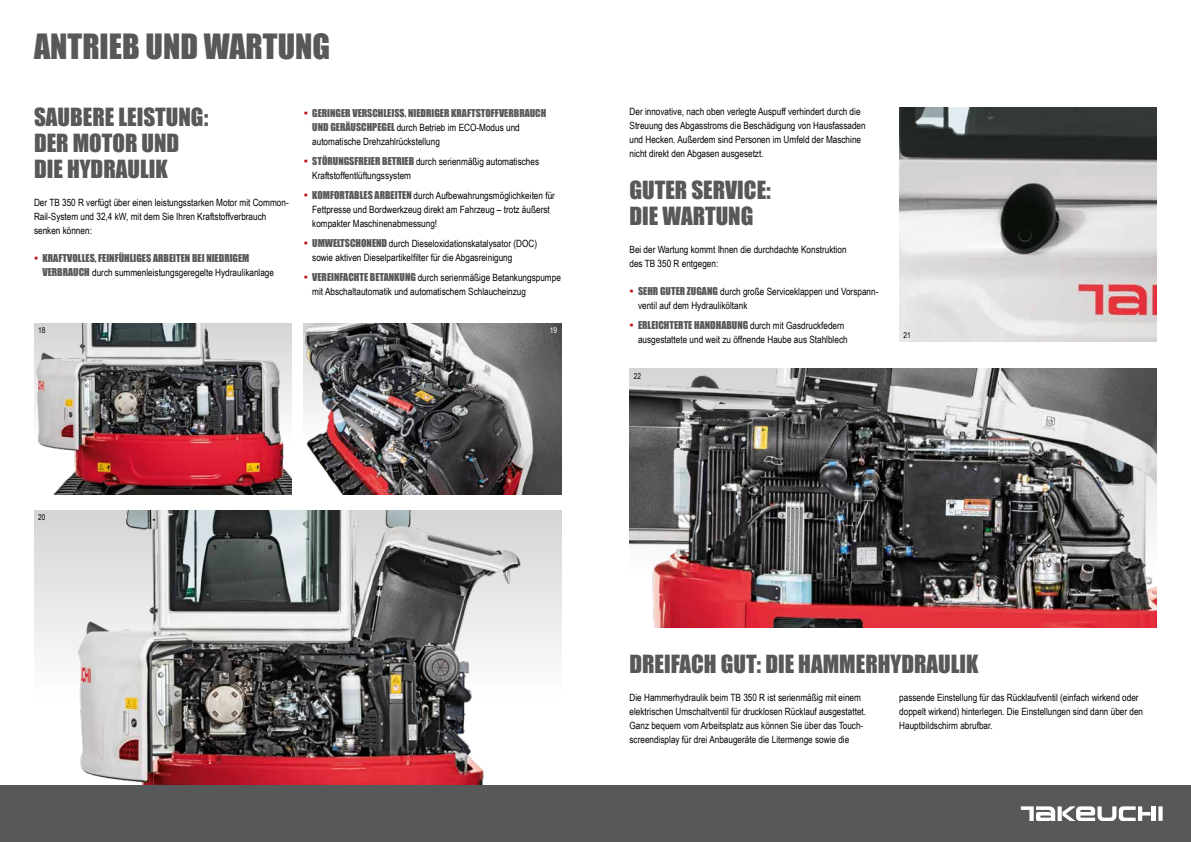
<style>
.page{position:relative;width:1191px;height:842px;background:#fff}
.page>*{position:absolute;margin:0;border:0;box-sizing:border-box;transform-origin:0 0}
.t1{font:32px "Impact";color:#565859}
.t2{font:23px/26px "Impact";color:#565859}
.t3{font:10px/14px "Arial Narrow";color:#000}
.t4{font:10px "Impact";color:#565859}
.t5{font:8px "Arial Narrow";color:#000}
.t6{font:8px "Arial Narrow";color:#fff}
.s1{font-size:12px;color:#b70e0c}
.s2{font-family:"Impact";color:#565859}
.s3{font-family:"Impact";font-size:12px;color:#b70e0c}
.s4{font-family:"Arial Narrow";color:#000}
</style>
<div class="page">
<img style="left:629px;top:369px;width:528px;height:258px">
<img style="left:899px;top:108px;width:258px;height:234px">
<img style="left:34px;top:510px;width:522px;height:275px">
<div style="left:34px;top:323px;width:258px;height:189px;background:linear-gradient(to right,#fff,#fff)"></div>
<div style="left:0;top:785px;width:1191px;height:57px;background:#565859"></div>
<svg style="left:1158px;top:806px;width:4px;height:15px"></svg>
<hr style="left:1151px;top:806px;width:4px;height:15px;background:#fff">
<svg style="left:1057px;top:806px;width:4px;height:15px"></svg>
<svg style="left:1062px;top:806px;width:88px;height:15px"></svg>
<svg style="left:1020px;top:806px;width:35px;height:15px"></svg>
<img style="left:34px;top:323px;width:258px;height:172px">
<img style="left:304px;top:323px;width:257px;height:172px">
<h1 class="t1" style="left:34px;top:22px;width:298px">ANTRIEB UND WARTUNG</h1>
<h2 class="t2" style="left:34px;top:103px;width:176px">SAUBERE LEISTUNG:<br>DER MOTOR UND<br>DIE HYDRAULIK</h2>
<p class="t3" style="left:34px;top:195px;width:256px">Der TB 350 R verfügt über einen leistungsstarken Motor mit Common-<br>Rail-System und 32,4 kW, mit dem Sie Ihren Kraftstoffverbrauch senken können:</p>
<p class="t4" style="left:34px;top:250px;width:217px"><span class="s1">▪</span> KRAFTVOLLES, FEINFÜHLIGES ARBEITEN BEI NIEDRIGEM</p>
<p class="t3" style="left:43px;top:265px;width:233px"><span class="s2">VERBRAUCH</span> durch summenleistungsgeregelte Hydraulikanlage</p>
<p class="t4" style="left:304px;top:106px;width:244px"><span class="s1">▪</span> GERINGER VERSCHLEISS, NIEDRIGER KRAFTSTOFFVERBRAUCH</p>
<p class="t3" style="left:312px;top:120px;width:209px"><span class="s2">UND GERÄUSCHPEGEL</span> durch Betrieb im ECO-Modus und automatische Drehzahlrückstellung</p>
<p class="t3" style="left:312px;top:154px;width:228px;text-indent:-9px"><span class="s3">▪</span> <span class="s2">STÖRUNGSFREIER BETRIEB</span> durch serienmäßig automatisches<br>Kraftstoffentlüftungssystem</p>
<p class="t3" style="left:312px;top:188px;width:244px;text-indent:-9px"><span class="s3">▪</span> <span class="s2">KOMFORTABLES ARBEITEN</span> durch Aufbewahrungsmöglichkeiten für<br>Fettpresse und Bordwerkzeug direkt am Fahrzeug – trotz äußerst kompakter Maschinenabmessung!</p>
<p class="t3" style="left:312px;top:236px;width:226px;text-indent:-9px"><span class="s3">▪</span> <span class="s2">UMWELTSCHONEND</span> durch Dieseloxidationskatalysator (DOC) sowie aktiven Dieselpartikelfilter für die Abgasreinigung</p>
<p class="t3" style="left:312px;top:270px;width:250px;text-indent:-9px"><span class="s3">▪</span> <span class="s2">VEREINFACHTE BETANKUNG</span> durch serienmäßige Betankungspumpe mit Abschaltautomatik und automatischem Schlaucheinzug</p>
<p class="t5" style="left:38px;top:325px;width:9px">18</p>
<p class="t6" style="left:550px;top:325px;width:9px">19</p>
<p class="t5" style="left:38px;top:512px;width:9px">20</p>
<p class="t3" style="left:629px;top:104px;width:238px">Der innovative, nach oben verlegte Auspuff verhindert durch die Streuung des Abgasstroms die Beschädigung von Hausfassaden und Hecken. Außerdem sind Personen im Umfeld der Maschine nicht direkt den Abgasen ausgesetzt.</p>
<h2 class="t2" style="left:629px;top:176px;width:143px">GUTER SERVICE:<br>DIE WARTUNG</h2>
<p class="t3" style="left:629px;top:242px;width:219px">Bei der Wartung kommt Ihnen die durchdachte Konstruktion des TB 350 R entgegen:</p>
<p class="t3" style="left:638px;top:284px;width:242px;text-indent:-9px"><span class="s3">▪</span> <span class="s2">SEHR GUTER ZUGANG</span> durch große Serviceklappen und Vorspann&shy;ventil auf dem Hydrauliköltank</p>
<p class="t4" style="left:629px;top:317px;width:216px"><span class="s1">▪</span> ERLEICHTERTE HANDHABUNG <span class="s4">durch mit Gasdruckfedern</span></p>
<p class="t3" style="left:638px;top:332px;width:211px">ausgestattete und weit zu öffnende Haube aus Stahlblech</p>
<p class="t5" style="left:634px;top:370px;width:9px">22</p>
<p class="t5" style="left:903px;top:329px;width:9px">21</p>
<h2 class="t2" style="left:629px;top:650px;width:350px">DREIFACH GUT: DIE HAMMERHYDRAULIK</h2>
<p class="t3" style="left:629px;top:690px;width:238px">Die Hammerhydraulik beim TB 350 R ist serienmäßig mit einem elektrischen Umschaltventil für drucklosen Rücklauf ausgestattet.<br>Ganz bequem vom Arbeitsplatz aus können Sie über das Touch&shy;screendisplay für drei Anbaugeräte die Litermenge sowie die</p>
<p class="t3" style="left:899px;top:690px;width:245px">passende Einstellung für das Rücklaufventil (einfach wirkend oder doppelt wirkend) hinterlegen. Die Einstellungen sind dann über den<br>Hauptbildschirm abrufbar.</p>
</div>
